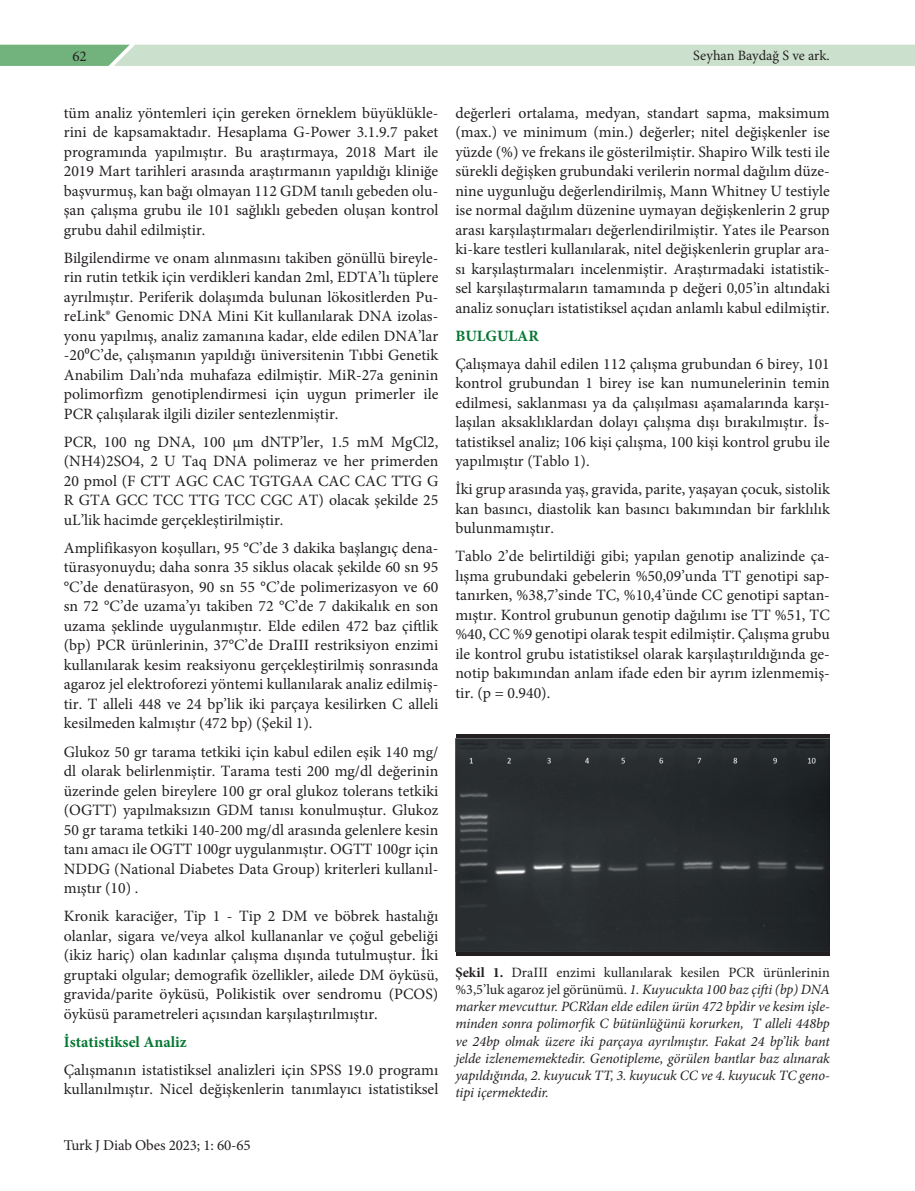
<style>
.page{position:relative;width:915px;height:1191px;background:#fff}
.page>*{position:absolute;margin:0;border:0;box-sizing:border-box;transform-origin:0 0}
.t1{font:15.75px/19.5px "Minion Pro";color:#231f20;text-align:justify}
.t2{font:700 15.75px "Minion Pro";color:#057732}
.t3{font:15px "Minion Pro";letter-spacing:-.01em;color:#231f20}
.t4{font:italic 14.25px/17.2px "Minion Pro";letter-spacing:-.005em;color:#231f20;text-align:justify}
.t5{font:14.25px "Minion Pro";letter-spacing:-.005em;color:#231f20}
.s1{font-weight:700;font-style:normal}
.s2{font-style:normal}
</style>
<div class="page">
<svg style="left:0;top:45px;width:915px;height:21px;background:#c0dbc3"></svg>
<div style="left:455px;top:734px;width:374px;height:221px;background:linear-gradient(to right,#231f20,#231f20)"></div>
<img style="left:455px;top:738px;width:374px;height:213px">
<p class="t3" style="left:72px;top:46px;width:16px">62</p>
<p class="t5" style="left:693px;top:46px;width:138px">Seyhan Baydağ S ve ark.</p>
<p class="t1" style="left:64px;top:103px;width:376px">tüm analiz yöntemleri için gereken örneklem büyüklükle&shy;rini de kapsamaktadır. Hesaplama G-Power 3.1.9.7 paket programında yapılmıştır. Bu araştırmaya, 2018 Mart ile 2019 Mart tarihleri arasında araştırmanın yapıldığı kliniğe başvurmuş, kan bağı olmayan 112 GDM tanılı gebeden olu&shy;şan çalışma grubu ile 101 sağlıklı gebeden oluşan kontrol grubu dahil edilmiştir.</p>
<p class="t1" style="left:64px;top:248px;width:376px">Bilgilendirme ve onam alınmasını takiben gönüllü bireyle&shy;rin rutin tetkik için verdikleri kandan 2ml, EDTA’lı tüplere ayrılmıştır. Periferik dolaşımda bulunan lökositlerden Pu&shy;reLink® Genomic DNA Mini Kit kullanılarak DNA izolas&shy;yonu yapılmış, analiz zamanına kadar, elde edilen DNA’lar -20⁰C’de, çalışmanın yapıldığı üniversitenin Tıbbi Genetik Anabilim Dalı’nda muhafaza edilmiştir. MiR-27a geninin polimorfizm genotiplendirmesi için uygun primerler ile PCR çalışılarak ilgili diziler sentezlenmiştir.</p>
<p class="t1" style="left:64px;top:432px;width:376px">PCR, 100 ng DNA, 100 µm dNTP’ler, 1.5 mM MgCl2, (NH4)2SO4, 2 U Taq DNA polimeraz ve her primerden 20 pmol (F CTT AGC CAC TGTGAA CAC CAC TTG G R GTA GCC TCC TTG TCC CGC AT) olacak şekilde 25 uL’lik hacimde gerçekleştirilmiştir.</p>
<p class="t1" style="left:64px;top:538px;width:376px">Amplifikasyon koşulları, 95 °C’de 3 dakika başlangıç dena&shy;türasyonuydu; daha sonra 35 siklus olacak şekilde 60 sn 95 °C’de denatürasyon, 90 sn 55 °C’de polimerizasyon ve 60 sn 72 °C’de uzama’yı takiben 72 °C’de 7 dakikalık en son uzama şeklinde uygulanmıştır. Elde edilen 472 baz çiftlik (bp) PCR ürünlerinin, 37°C’de DraIII restriksiyon enzimi kullanılarak kesim reaksiyonu gerçekleştirilmiş sonrasında agaroz jel elektroforezi yöntemi kullanılarak analiz edilmiş&shy;tir. T alleli 448 ve 24 bp’lik iki parçaya kesilirken C alleli kesilmeden kalmıştır (472 bp) (Şekil 1).</p>
<p class="t1" style="left:64px;top:742px;width:376px">Glukoz 50 gr tarama tetkiki için kabul edilen eşik 140 mg/ dl olarak belirlenmiştir. Tarama testi 200 mg/dl değerinin üzerinde gelen bireylere 100 gr oral glukoz tolerans tetkiki (OGTT) yapılmaksızın GDM tanısı konulmuştur. Glukoz 50 gr tarama tetkiki 140-200 mg/dl arasında gelenlere kesin tanı amacı ile OGTT 100gr uygulanmıştır. OGTT 100gr için NDDG (National Diabetes Data Group) kriterleri kullanıl&shy;mıştır (10) .</p>
<p class="t1" style="left:64px;top:906px;width:376px">Kronik karaciğer, Tip 1 - Tip 2 DM ve böbrek hastalığı olanlar, sigara ve/veya alkol kullananlar ve çoğul gebeliği (ikiz hariç) olan kadınlar çalışma dışında tutulmuştur. İki gruptaki olgular; demografik özellikler, ailede DM öyküsü, gravida/parite öyküsü, Polikistik over sendromu (PCOS) öyküsü parametreleri açısından karşılaştırılmıştır.</p>
<p class="t2" style="left:64px;top:1030px;width:124px">İstatistiksel Analiz</p>
<p class="t1" style="left:64px;top:1060px;width:376px">Çalışmanın istatistiksel analizleri için SPSS 19.0 programı kullanılmıştır. Nicel değişkenlerin tanımlayıcı istatistiksel</p>
<p class="t3" style="left:64px;top:1134px;width:188px">Turk J Diab Obes 2023; 1: 60-65</p>
<p class="t1" style="left:455px;top:103px;width:376px">değerleri ortalama, medyan, standart sapma, maksimum (max.) ve minimum (min.) değerler; nitel değişkenler ise yüzde (%) ve frekans ile gösterilmiştir. Shapiro Wilk testi ile sürekli değişken grubundaki verilerin normal dağılım düze&shy;nine uygunluğu değerlendirilmiş, Mann Whitney U testiyle ise normal dağılım düzenine uymayan değişkenlerin 2 grup arası karşılaştırmaları değerlendirilmiştir. Yates ile Pearson ki-kare testleri kullanılarak, nitel değişkenlerin gruplar ara&shy;sı karşılaştırmaları incelenmiştir. Araştırmadaki istatistik&shy;sel karşılaştırmaların tamamında p değeri 0,05’in altındaki analiz sonuçları istatistiksel açıdan anlamlı kabul edilmiştir.</p>
<p class="t2" style="left:455px;top:325px;width:85px">BULGULAR</p>
<p class="t1" style="left:455px;top:354px;width:376px">Çalışmaya dahil edilen 112 çalışma grubundan 6 birey, 101 kontrol grubundan 1 birey ise kan numunelerinin temin edilmesi, saklanması ya da çalışılması aşamalarında karşı&shy;laşılan aksaklıklardan dolayı çalışma dışı bırakılmıştır. İs&shy;tatistiksel analiz; 106 kişi çalışma, 100 kişi kontrol grubu ile yapılmıştır (Tablo 1).</p>
<p class="t1" style="left:455px;top:479px;width:376px">İki grup arasında yaş, gravida, parite, yaşayan çocuk, sistolik kan basıncı, diastolik kan basıncı bakımından bir farklılık bulunmamıştır.</p>
<p class="t1" style="left:455px;top:546px;width:376px">Tablo 2’de belirtildiği gibi; yapılan genotip analizinde ça&shy;lışma grubundaki gebelerin %50,09’unda TT genotipi sap&shy;tanırken, %38,7’sinde TC, %10,4’ünde CC genotipi saptan&shy;mıştır. Kontrol grubunun genotip dağılımı ise TT %51, TC %40, CC %9 genotipi olarak tespit edilmiştir. Çalışma grubu ile kontrol grubu istatistiksel olarak karşılaştırıldığında ge&shy;notip bakımından anlam ifade eden bir ayrım izlenmemiş&shy;tir. (p = 0.940).</p>
<p class="t4" style="left:455px;top:963px;width:376px"><span class="s1">Şekil 1.</span> <span class="s2">DraIII enzimi kullanılarak kesilen PCR ürünlerinin %3,5’luk agaroz jel görünümü.</span> 1. Kuyucukta 100 baz çifti (bp) DNA marker mevcuttur. PCR’dan elde edilen ürün 472 bp’dir ve kesim işle&shy;minden sonra polimorfik C bütünlüğünü korurken, T alleli 448bp ve 24bp olmak üzere iki parçaya ayrılmıştır. Fakat 24 bp’lik bant jelde izlenememektedir. Genotipleme, görülen bantlar baz alınarak yapıldığında, 2. kuyucuk TT, 3. kuyucuk CC ve 4. kuyucuk TC geno&shy;tipi içermektedir.</p>
</div>
